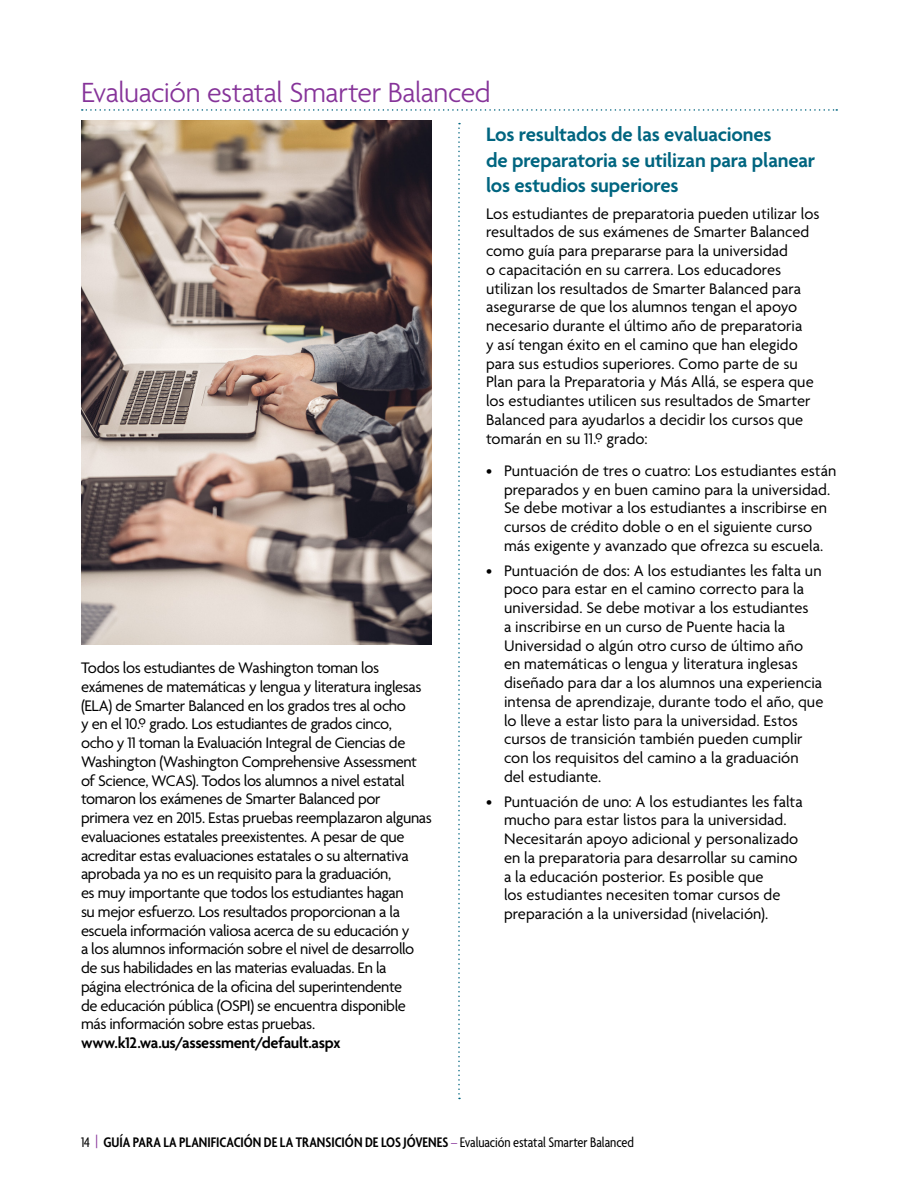
<style>
.page{position:relative;width:918px;height:1188px;background:#fff}
.page>*{position:absolute;margin:0;border:0;box-sizing:border-box;transform-origin:0 0}
.t1{font:300 30px "Agenda";letter-spacing:-.015em;color:#863399}
.t2{font:600 21px/25.5px "Agenda";letter-spacing:-.01em;color:#006580}
.t3{font:16.5px/18.8px "Agenda";letter-spacing:-.005em;color:#000}
.t4{font:16.5px/18.8px "Agenda";letter-spacing:-.025em;color:#000}
.t5{font:600 16.5px "Agenda";letter-spacing:-.02em;color:#000}
.t6{font:600 condensed 15px "Agenda";color:#000}
.s1{font-weight:400}
.s2{font-weight:400;color:#863399}
</style>
<div class="page">
<svg style="left:82px;top:109px;width:755px;height:2px"></svg>
<img style="left:81px;top:121px;width:351px;height:523px">
<svg style="left:458px;top:123px;width:2px;height:976px"></svg>
<h1 class="t1" style="left:81px;top:77px;width:411px">Evaluación estatal Smarter Balanced</h1>
<p class="t4" style="left:81px;top:660px;width:353px">Todos los estudiantes de Washington toman los exámenes de matemáticas y lengua y literatura inglesas (ELA) de Smarter Balanced en los grados tres al ocho<br>y en el 10.º grado. Los estudiantes de grados cinco,<br>ocho y 11 toman la Evaluación Integral de Ciencias de Washington (Washington Comprehensive Assessment of Science, WCAS). Todos los alumnos a nivel estatal tomaron los exámenes de Smarter Balanced por primera vez en 2015. Estas pruebas reemplazaron algunas evaluaciones estatales preexistentes. A pesar de que acreditar estas evaluaciones estatales o su alternativa aprobada ya no es un requisito para la graduación,<br>es muy importante que todos los estudiantes hagan<br>su mejor esfuerzo. Los resultados proporcionan a la escuela información valiosa acerca de su educación y<br>a los alumnos información sobre el nivel de desarrollo de sus habilidades en las materias evaluadas. En la<br>página electrónica de la oficina del superintendente<br>de educación pública (OSPI) se encuentra disponible más información sobre estas pruebas.</p>
<p class="t5" style="left:81px;top:1034px;width:261px">www.k12.wa.us/assessment/default.aspx</p>
<p class="t2" style="left:486px;top:123px;width:331px">Los resultados de las evaluaciones<br>de preparatoria se utilizan para planear los estudios superiores</p>
<p class="t3" style="left:486px;top:205px;width:335px">Los estudiantes de preparatoria pueden utilizar los resultados de sus exámenes de Smarter Balanced como guía para prepararse para la universidad<br>o capacitación en su carrera. Los educadores utilizan los resultados de Smarter Balanced para asegurarse de que los alumnos tengan el apoyo necesario durante el último año de preparatoria<br>y así tengan éxito en el camino que han elegido para sus estudios superiores. Como parte de su Plan para la Preparatoria y Más Allá, se espera que los estudiantes utilicen sus resultados de Smarter Balanced para ayudarlos a decidir los cursos que tomarán en su 11.º grado:</p>
<p class="t3" style="left:504px;top:462px;width:334px;text-indent:-18px">• Puntuación de tres o cuatro: Los estudiantes están preparados y en buen camino para la universidad.<br>Se debe motivar a los estudiantes a inscribirse en cursos de crédito doble o en el siguiente curso más exigente y avanzado que ofrezca su escuela.</p>
<p class="t3" style="left:504px;top:562px;width:321px;text-indent:-18px">• Puntuación de dos: A los estudiantes les falta un poco para estar en el camino correcto para la universidad. Se debe motivar a los estudiantes<br>a inscribirse en un curso de Puente hacia la Universidad o algún otro curso de último año en matemáticas o lengua y literatura inglesas diseñado para dar a los alumnos una experiencia intensa de aprendizaje, durante todo el año, que lo lleve a estar listo para la universidad. Estos cursos de transición también pueden cumplir con los requisitos del camino a la graduación del estudiante.</p>
<p class="t3" style="left:504px;top:793px;width:300px;text-indent:-18px">• Puntuación de uno: A los estudiantes les falta mucho para estar listos para la universidad.<br>Necesitarán apoyo adicional y personalizado en la preparatoria para desarrollar su camino a la educación posterior. Es posible que<br>los estudiantes necesiten tomar cursos de preparación a la universidad (nivelación).</p>
<p class="t6" style="left:81px;top:1134px;width:555px"><span class="s1">14</span> <span class="s2">|</span> GUÍA PARA LA PLANIFICACIÓN DE LA TRANSICIÓN DE LOS JÓVENES <span class="s2">–</span> <span class="s1">Evaluación estatal Smarter Balanced</span></p>
</div>
